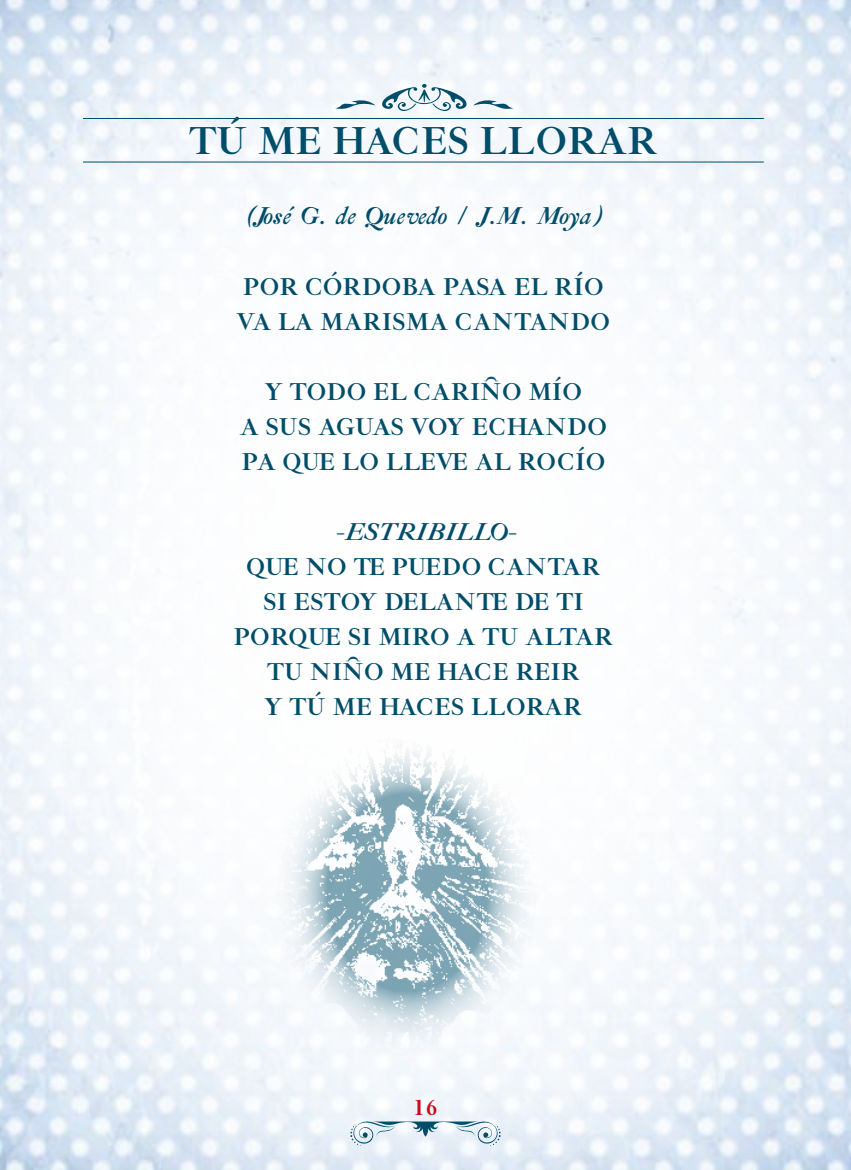
<style>
.page{position:relative;width:851px;height:1170px;background:#fff}
.page>*{position:absolute;margin:0;border:0;box-sizing:border-box;transform-origin:0 0}
.t1{font:700 40px "Ibarra Real";color:#004d6a}
.t2{font:700 25px/35px "Ibarra Real";color:#004d6a;text-align:center}
.t3{font:italic 700 25px "Ibarra Real";color:#004d6a}
.t4{font:700 22.5px "Ibarra Real";color:#cd071e}
</style>
<div class="page">
<img style="left:0;top:0;width:850px;height:1169px">
<svg style="left:350px;top:1116px;width:150px;height:29px"></svg>
<hr style="left:83px;top:118px;width:680px;height:1px;background:#004d6a">
<hr style="left:83px;top:161px;width:680px;height:1px;background:#004d6a">
<svg style="left:335px;top:84px;width:178px;height:27px"></svg>
<img style="left:249px;top:697px;width:315px;height:389px">
<h1 class="t1" style="left:189px;top:116px;width:470px">TÚ ME HACES LLORAR</h1>
<p class="t3" style="left:241px;top:200px;width:365px">(José G. de Quevedo / J.M. Moya)</p>
<p class="t2" style="left:236px;top:268px;width:375px;text-align:left">POR CÓRDOBA PASA EL RÍO<br>VA LA MARISMA CANTANDO</p>
<p class="t2" style="left:240px;top:373px;width:369px">Y TODO EL CARIÑO MÍO<br>A SUS AGUAS VOY ECHANDO<br>PA QUE LO LLEVE AL ROCÍO</p>
<p class="t3" style="left:336px;top:515px;width:182px">-ESTRIBILLO-</p>
<p class="t2" style="left:233px;top:548px;width:381px">QUE NO TE PUEDO CANTAR<br>SI ESTOY DELANTE DE TI<br>PORQUE SI MIRO A TU ALTAR<br>TU NIÑO ME HACE REIR<br>Y TÚ ME HACES LLORAR</p>
<p class="t4" style="left:413px;top:1092px;width:27px">16</p>
</div>
